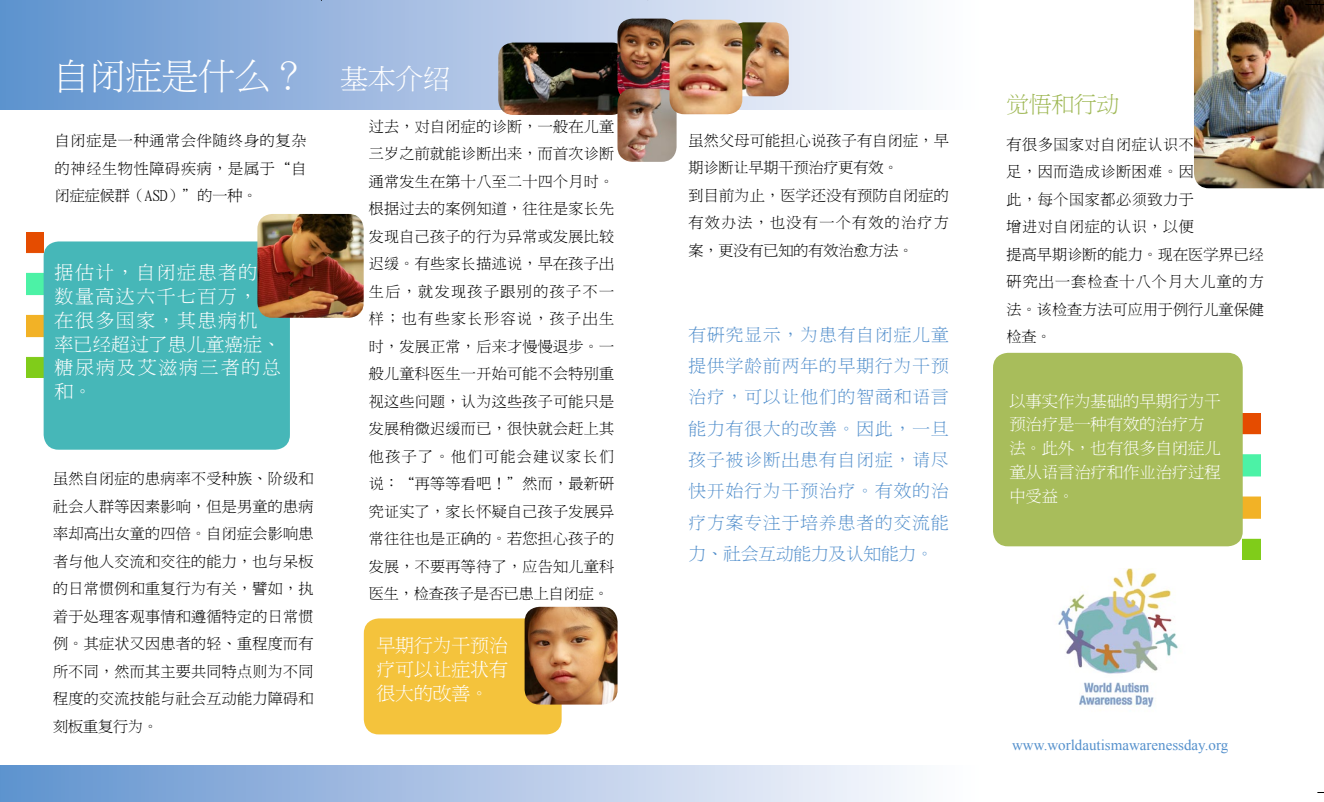
<style>
.page{position:relative;width:1324px;height:802px;background:#fff}
.page>*{position:absolute;margin:0;border:0;box-sizing:border-box;transform-origin:0 0}
.t1{font:36.25px "Ming Li U";color:#fff}
.t2{font:27.5px "Ming Li U";color:#fff}
.t3{font:22.5px "Ming Li U";color:#9fb855}
.t4{font:18.75px/23.8px "Ming Li U";letter-spacing:.09em;color:#fff}
.t5{font:17.5px/31.2px "Ming Li U";letter-spacing:.065em;color:#5490cc;text-align:justify}
.t6{font:16.25px/23.8px "Ming Li U";color:#fff}
.t7{font:15px/27.5px "Ming Li U";letter-spacing:.02em;color:#000;text-align:justify}
.t8{font:15px/27.5px "Ming Li U";letter-spacing:.045em;color:#000}
.t9{font:15px "Times New Roman";color:#5490cc}
</style>
<div class="page">
<img style="left:1242px;top:413px;width:18px;height:146px">
<div style="left:0;top:0;width:986px;height:110px;background:linear-gradient(to right,#6091ce,#fffefe)"></div>
<div style="left:993px;top:352px;width:249px;height:194px;background:#a8bd5b;border-radius:15px"></div>
<img style="left:26px;top:232px;width:18px;height:146px">
<div style="left:44px;top:241px;width:246px;height:208px;background:#46b7b8;border-radius:15px"></div>
<div style="left:364px;top:618px;width:198px;height:116px;background:#f4c33c;border-radius:15px"></div>
<img style="left:524px;top:606px;width:93px;height:98px">
<img style="left:257px;top:214px;width:107px;height:104px">
<img style="left:1194px;top:0;width:130px;height:188px">
<img style="left:498px;top:43px;width:119px;height:72px">
<img style="left:617px;top:19px;width:60px;height:70px">
<img style="left:742px;top:22px;width:47px;height:74px">
<img style="left:617px;top:89px;width:59px;height:73px">
<img style="left:669px;top:20px;width:73px;height:94px">
<div style="left:0;top:765px;width:986px;height:36px;background:linear-gradient(to right,#6292cf,#fff)"></div>
<svg style="left:1305px;top:4px;width:19px;height:1px"></svg>
<img style="left:1058px;top:568px;width:120px;height:140px">
<h1 class="t1" style="left:53px;top:58px;width:255px">自闭症是什么？</h1>
<p class="t7" style="left:55px;top:127px;width:253px">自闭症是一种通常会伴随终身的复杂的神经生物性障碍疾病，是属于“自闭症症候群（ASD）”的一种。</p>
<p class="t4" style="left:55px;top:261px;width:228px">据估计，自闭症患者的<br>数量高达六千七百万，<br>在很多国家，其患病机<br>率已经超过了患儿童癌症、糖尿病及艾滋病三者的总和。</p>
<p class="t7" style="left:53px;top:465px;width:262px">虽然自闭症的患病率不受种族、阶级和社会人群等因素影响，但是男童的患病率却高出女童的四倍。自闭症会影响患者与他人交流和交往的能力，也与呆板的日常惯例和重复行为有关，譬如，执着于处理客观事情和遵循特定的日常惯例。其症状又因患者的轻、重程度而有所不同，然而其主要共同特点则为不同程度的交流技能与社会互动能力障碍和刻板重复行为。</p>
<h2 class="t2" style="left:340px;top:65px;width:111px">基本介绍</h2>
<p class="t7" style="left:369px;top:112px;width:247px">过去，对自闭症的诊断，一般在儿童三岁之前就能诊断出来，而首次诊断通常发生在第十八至二十四个月时。根据过去的案例知道，往往是家长先发现自己孩子的行为异常或发展比较迟缓。有些家长描述说，早在孩子出生后，就发现孩子跟别的孩子不一样；也有些家长形容说，孩子出生时，发展正常，后来才慢慢退步。一般儿童科医生一开始可能不会特别重视这些问题，认为这些孩子可能只是发展稍微迟缓而已，很快就会赶上其他孩子了。他们可能会建议家长们说：“再等等看吧！”然而，最新研究证实了，家长怀疑自己孩子发展异常往往也是正确的。若您担心孩子的发展，不要再等待了，应告知儿童科医生，检查孩子是否已患上自闭症。</p>
<p class="t4" style="left:376px;top:633px;width:133px;text-align:justify">早期行为干预治疗可以让症状有很大的改善。</p>
<p class="t7" style="left:688px;top:126px;width:262px;text-align:left">虽然父母可能担心说孩子有自闭症，早期诊断让早期干预治疗更有效。<br>到目前为止，医学还没有预防自闭症的有效办法，也没有一个有效的治疗方案，更没有已知的有效治愈方法。</p>
<p class="t5" style="left:688px;top:319px;width:262px">有研究显示，为患有自闭症儿童提供学龄前两年的早期行为干预治疗，可以让他们的智商和语言能力有很大的改善。因此，一旦孩子被诊断出患有自闭症，请尽快开始行为干预治疗。有效的治疗方案专注于培养患者的交流能力、社会互动能力及认知能力。</p>
<h3 class="t3" style="left:1006px;top:93px;width:114px">觉悟和行动</h3>
<p class="t8" style="left:1006px;top:130px;width:259px">有很多国家对自闭症认识不<br>足，因而造成诊断困难。因<br>此，每个国家都必须致力于<br>增进对自闭症的认识，以便<br>提高早期诊断的能力。现在医学界已经研究出一套检查十八个月大儿童的方法。该检查方法可应用于例行儿童保健检查。</p>
<p class="t6" style="left:1009px;top:389px;width:213px">以事实作为基础的早期行为干预治疗是一种有效的治疗方法。此外，也有很多自闭症儿童从语言治疗和作业治疗过程中受益。</p>
<p class="t9" style="left:1012px;top:734px;width:218px">www.worldautismawarenessday.org</p>
</div>
